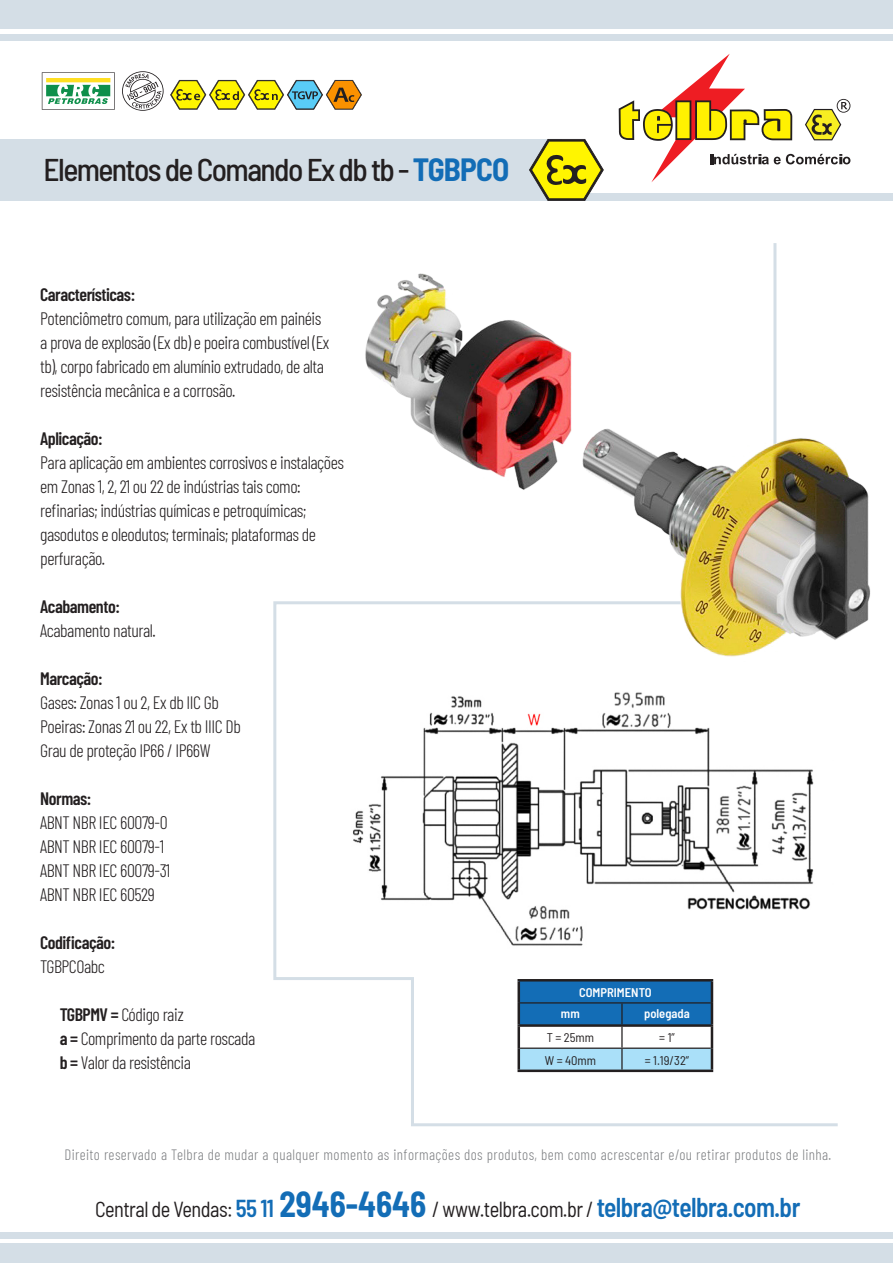
<style>
.page{position:relative;width:893px;height:1263px;background:#fff}
.page>*{position:absolute;margin:0;border:0;box-sizing:border-box;transform-origin:0 0}
.t1{font:500 semi-condensed 31.5px "Barlow";letter-spacing:-.05em;color:#231f20}
.t2{font:semi-condensed 21.75px "Barlow";letter-spacing:-.025em;color:#231f20;scale:.93 1}
.t3{font:300 18px/24px "Barlow Condensed";letter-spacing:-.025em;color:#231f20}
.t4{font:600 18px "Barlow Condensed";letter-spacing:-.025em;color:#231f20}
.t5{font:300 15px "Barlow Condensed";letter-spacing:.025em;color:#808285}
.t6{font:semi-condensed 12.6px "Barlow";color:#231f20}
.t7{font:600 semi-condensed 12.6px "Barlow";color:#fff}
.s1{font-weight:700;color:#136db6}
.s2{font-weight:600}
.s3{font-weight:600;font-size:24.45px;color:#136db6}
.s4{font-weight:700;font-size:35.4px;color:#136db6}
.s5{font-weight:600;font-size:27.15px;color:#136db6}
</style>
<div class="page">
<svg style="left:273px;top:243px;width:565px;height:884px"></svg>
<div style="left:0;top:0;width:893px;height:29px;background:#d4dee6"></div>
<div style="left:0;top:1244px;width:893px;height:19px;background:#d4dee6"></div>
<div style="left:0;top:34px;width:893px;height:7px;background:#d4dee6"></div>
<div style="left:0;top:1232px;width:893px;height:6px;background:#d4dee6"></div>
<svg style="left:618px;top:54px;width:232px;height:128px"></svg>
<svg style="left:42px;top:72px;width:73px;height:38px"></svg>
<svg style="left:170px;top:80px;width:192px;height:30px"></svg>
<svg style="left:122px;top:71px;width:42px;height:40px"></svg>
<div style="left:0;top:139px;width:562px;height:62px;background:#d4dee6"></div>
<div style="left:276px;top:193px;width:617px;height:8px;background:#d4dee6"></div>
<div style="left:520px;top:981px;width:191px;height:43px;background:#136db6"></div>
<div style="left:520px;top:1049px;width:191px;height:20px;background:#aae0f9"></div>
<hr style="left:520px;top:1002px;width:102px;height:1px;background:#231f20">
<hr style="left:622px;top:1002px;width:89px;height:1px;background:#231f20">
<hr style="left:621px;top:1003px;width:2px;height:21px;background:#231f20">
<hr style="left:621px;top:1027px;width:2px;height:20px;background:#231f20">
<hr style="left:520px;top:1047px;width:102px;height:2px;background:#231f20">
<hr style="left:622px;top:1047px;width:89px;height:2px;background:#231f20">
<hr style="left:621px;top:1049px;width:2px;height:20px;background:#231f20">
<hr style="left:517px;top:1027px;width:3px;height:21px;background:#231f20">
<hr style="left:711px;top:1027px;width:2px;height:21px;background:#231f20">
<hr style="left:517px;top:1048px;width:3px;height:21px;background:#231f20">
<hr style="left:711px;top:1048px;width:2px;height:21px;background:#231f20">
<hr style="left:517px;top:1069px;width:105px;height:3px;background:#231f20">
<hr style="left:622px;top:1069px;width:91px;height:3px;background:#231f20">
<hr style="left:517px;top:979px;width:105px;height:2px;background:#231f20">
<hr style="left:517px;top:981px;width:3px;height:22px;background:#231f20">
<hr style="left:622px;top:979px;width:91px;height:2px;background:#231f20">
<hr style="left:711px;top:981px;width:2px;height:22px;background:#231f20">
<hr style="left:517px;top:1003px;width:3px;height:21px;background:#231f20">
<hr style="left:711px;top:1003px;width:2px;height:21px;background:#231f20">
<hr style="left:517px;top:1024px;width:105px;height:3px;background:#231f20">
<hr style="left:622px;top:1024px;width:91px;height:3px;background:#231f20">
<svg style="left:529px;top:139px;width:75px;height:62px"></svg>
<img style="left:344px;top:253px;width:527px;height:443px">
<p class="t1" style="left:44px;top:147px;width:467px">Elementos de Comando Ex db tb - <span class="s1">TGBPCO</span></p>
<p class="t4" style="left:40px;top:282px;width:97px">Características:</p>
<p class="t3" style="left:40px;top:305px;width:291px">Potenciômetro comum, para utilização em painéis a prova de explosão (Ex db) e poeira combustível (Ex tb), corpo fabricado em alumínio extrudado, de alta resistência mecânica e a corrosão.</p>
<p class="t4" style="left:40px;top:426px;width:64px">Aplicação:</p>
<p class="t3" style="left:40px;top:449px;width:305px">Para aplicação em ambientes corrosivos e instalações em Zonas 1, 2, 21 ou 22 de indústrias tais como: refinarias; indústrias químicas e petroquímicas; gasodutos e oleodutos; terminais; plataformas de perfuração.</p>
<p class="t4" style="left:40px;top:594px;width:81px">Acabamento:</p>
<p class="t3" style="left:40px;top:617px;width:117px">Acabamento natural.</p>
<p class="t4" style="left:40px;top:666px;width:64px">Marcação:</p>
<p class="t3" style="left:40px;top:689px;width:180px">Gases: Zonas 1 ou 2, Ex db IIC Gb</p>
<p class="t3" style="left:40px;top:713px;width:202px">Poeiras: Zonas 21 ou 22, Ex tb IIIC Db</p>
<p class="t3" style="left:40px;top:737px;width:172px">Grau de proteção IP66 / IP66W</p>
<p class="t4" style="left:40px;top:786px;width:53px">Normas:</p>
<p class="t3" style="left:40px;top:809px;width:129px">ABNT NBR IEC 60079-0</p>
<p class="t3" style="left:40px;top:833px;width:126px">ABNT NBR IEC 60079-1</p>
<p class="t3" style="left:40px;top:857px;width:131px">ABNT NBR IEC 60079-31</p>
<p class="t3" style="left:40px;top:881px;width:116px">ABNT NBR IEC 60529</p>
<p class="t4" style="left:40px;top:930px;width:77px">Codificação:</p>
<p class="t3" style="left:40px;top:953px;width:66px">TGBPCOabc</p>
<p class="t3" style="left:60px;top:1001px;width:126px"><span class="s2">TGBPMV =</span> Código raiz</p>
<p class="t3" style="left:60px;top:1025px;width:197px"><span class="s2">a =</span> Comprimento da parte roscada</p>
<p class="t3" style="left:60px;top:1049px;width:133px"><span class="s2">b =</span> Valor da resistência</p>
<p class="t7" style="left:579px;top:983px;width:74px">COMPRIMENTO</p>
<p class="t7" style="left:561px;top:1004px;width:20px">mm</p>
<p class="t7" style="left:644px;top:1004px;width:47px">polegada</p>
<p class="t6" style="left:547px;top:1028px;width:49px">T = 25mm</p>
<p class="t6" style="left:659px;top:1028px;width:17px">= 1”</p>
<p class="t6" style="left:545px;top:1051px;width:53px">W = 40mm</p>
<p class="t6" style="left:645px;top:1051px;width:46px">= 1.19/32”</p>
<p class="t5" style="left:64px;top:1144px;width:768px">Direito reservado a Telbra de mudar a qualquer momento as informações dos produtos, bem como acrescentar e/ou retirar produtos de linha.</p>
<p class="t2" style="left:95px;top:1194px;width:760px">Central de Vendas: <span class="s3">55 11</span> <span class="s4">2946-4646</span> / www.telbra.com.br / <span class="s5">telbra@telbra.com.br</span></p>
</div>
